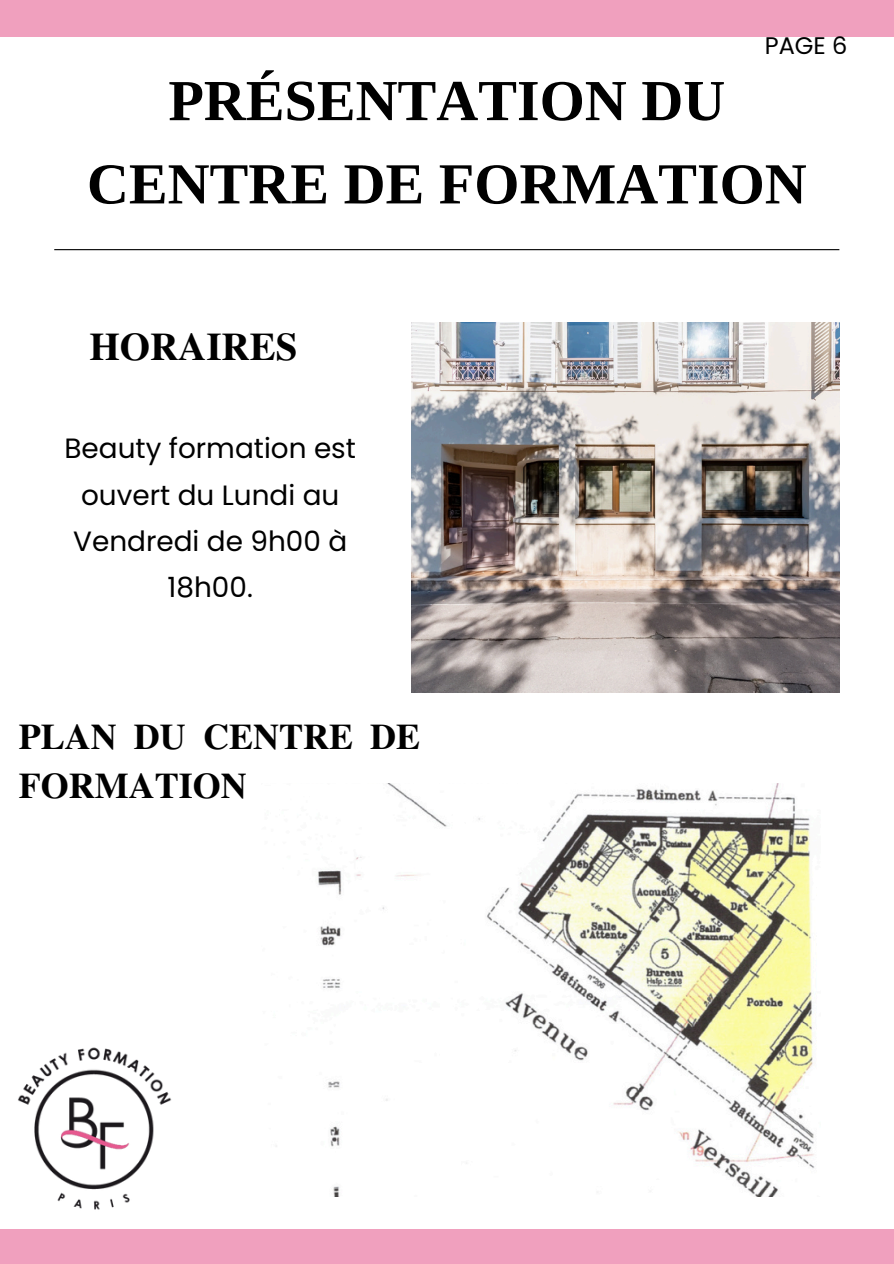
<style>
.page{position:relative;width:894px;height:1264px;background:#fff}
.page>*{position:absolute;margin:0;border:0;box-sizing:border-box;transform-origin:0 0}
.t1{font:700 58.05px/83.2px "Libra Serif Modern";color:#000;text-align:center}
.t2{font:700 39px "Te X Gyre Termes";color:#000}
.t3{font:700 36px/48.3px "Te X Gyre Termes";color:#000}
.t4{font:27.9px/46.2px "Poppins";color:#000;text-align:center}
.t5{font:24px "Poppins";color:#000}
</style>
<div class="page">
<div style="left:0;top:1228px;width:893px;height:35px;background:#f0a0be"></div>
<div style="left:0;top:0;width:893px;height:37px;background:#f0a0be"></div>
<img style="left:276px;top:783px;width:539px;height:413px">
<hr style="left:54px;top:249px;width:785px;height:1px;background:#000">
<img style="left:411px;top:322px;width:427px;height:370px">
<img style="left:18px;top:1047px;width:154px;height:163px">
<h2 class="t5" style="left:764px;top:29px;width:84px">PAGE 6</h2>
<p class="t1" style="left:87px;top:59px;width:721px">PRÉ SENTATION DU<br>CENTRE DE FORMATION</p>
<h4 class="t2" style="left:89px;top:316px;width:209px">HORAIRES</h4>
<h3 class="t4" style="left:64px;top:425px;width:293px">Beauty formation est ouvert du Lundi au<br>Vendredi de 9h00 à<br>18h00.</h3>
<h1 class="t3" style="left:19px;top:711px;width:403px">PLAN DU CENTRE DE<br>FORMATION</h1>
</div>
